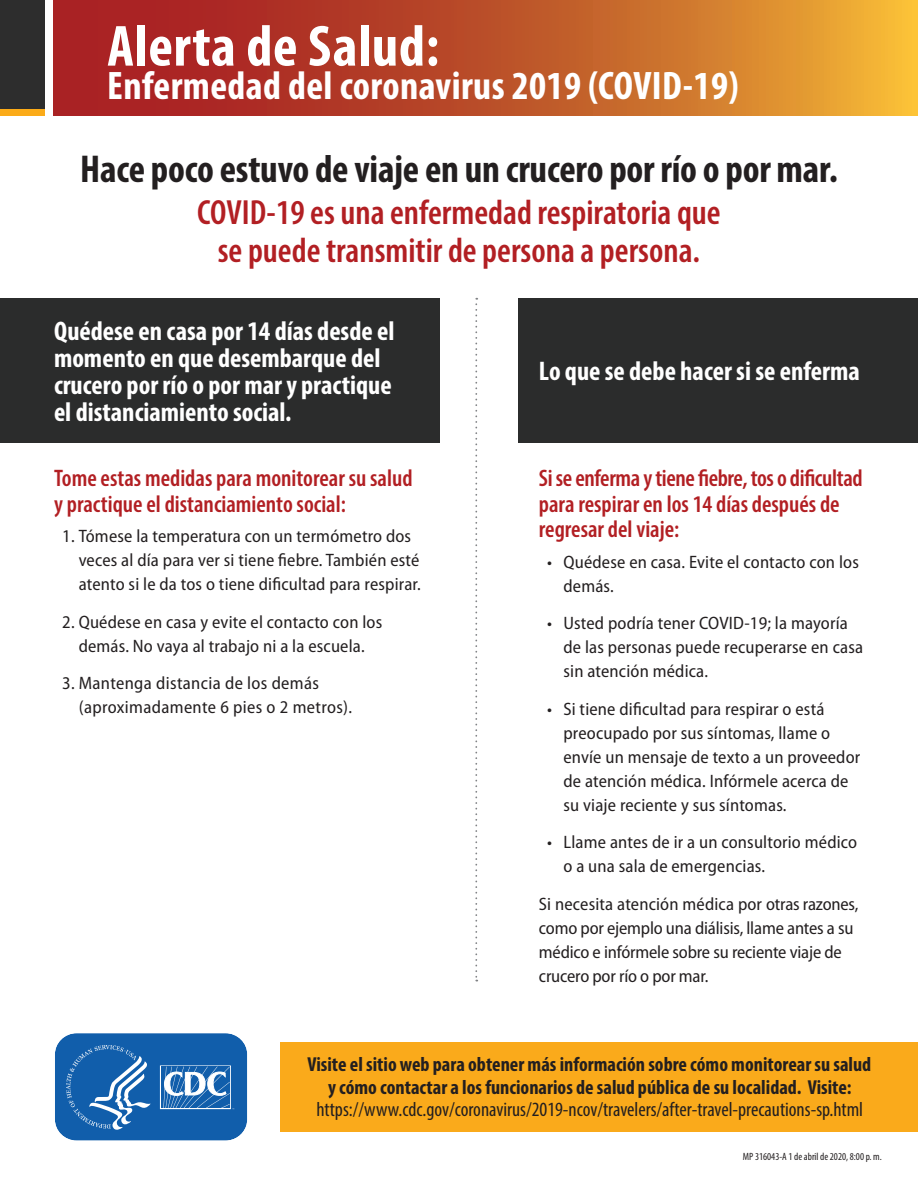
<style>
.page{position:relative;width:918px;height:1188px;background:#fff}
.page>*{position:absolute;margin:0;border:0;box-sizing:border-box;transform-origin:0 0}
.H1_BOLD_WHITE{font:700 condensed 58.5px "Myriad Pro";letter-spacing:.01em;color:#fff}
.H1_BOLD_WHITE-2{font:700 condensed 39.9px "Myriad Pro";letter-spacing:.01em;color:#fff}
.H2_headers__with_mai{font:700 condensed 39px "Myriad Pro";letter-spacing:-.005em;color:#231f20}
.H2_headers__with_mai-2{font:600 condensed 35.1px/37.5px "Myriad Pro";color:#b21f23;text-align:center}
.H2_headers__with_mai-3{font:700 condensed 27px/27px "Myriad Pro";color:#fff}
.H2_headers__with_mai-4{font:600 condensed 24px/25.5px "Myriad Pro";color:#b21f23}
.p_chapparel{font:700 condensed 20.25px/22.5px "Myriad Pro";color:#231f20;text-align:center}
.p_chapparel-2{font:semi-condensed 18px/24px "Myriad Pro";letter-spacing:.01em;color:#231f20}
.p_chapparel-3{font:semi-condensed 18px/24px "Myriad Pro";letter-spacing:-.01em;color:#231f20}
.t1{font:condensed 10.5px "Myriad Pro";color:#231f20}
.s1{font-weight:400}
</style>
<div class="page">
<svg style="left:55px;top:1033px;width:193px;height:108px;background:#3174b6"></svg>
<svg style="left:53px;top:0;width:865px;height:116px;background:#c1582a"></svg>
<div style="left:0;top:298px;width:440px;height:145px;background:#2b2c2c"></div>
<div style="left:519px;top:298px;width:399px;height:145px;background:#2b2c2c"></div>
<div style="left:281px;top:1043px;width:637px;height:89px;background:#faaa1b"></div>
<svg style="left:475px;top:298px;width:2px;height:683px"></svg>
<div style="left:1px;top:109px;width:44px;height:7px;background:#fbab18"></div>
<div style="left:1px;top:0;width:44px;height:109px;background:#2d2d2d"></div>
<h1 class="H1_BOLD_WHITE" style="left:107px;top:10px;width:333px">Alerta de Salud:</h1>
<h1 class="H1_BOLD_WHITE-2" style="left:107px;top:61px;width:633px">Enfermedad del coronavirus 2019 (COVID-19)</h1>
<h2 class="H2_headers__with_mai" style="left:80px;top:145px;width:759px">Hace poco estuvo de viaje en un crucero por río o por mar.</h2>
<h2 class="H2_headers__with_mai-2" style="left:197px;top:193px;width:525px">COVID-19 es una enfermedad respiratoria que se puede transmitir de persona a persona.</h2>
<h2 class="H2_headers__with_mai-3" style="left:54px;top:317px;width:342px">Quédese en casa por 14 días desde el momento en que desembarque del crucero por río o por mar y practique el distanciamiento social.</h2>
<h2 class="H2_headers__with_mai-4" style="left:54px;top:465px;width:360px">Tome estas medidas para monitorear su salud y practique el distanciamiento social:</h2>
<p class="p_chapparel-2" style="left:79px;top:524px;width:344px;text-indent:-16px">1. Tómese la temperatura con un termómetro dos veces al día para ver si tiene fiebre. También esté atento si le da tos o tiene dificultad para respirar.</p>
<p class="p_chapparel-2" style="left:62px;top:610px;width:321px;text-align:center">2. Quédese en casa y evite el contacto con los demás. No vaya al trabajo ni a la escuela.</p>
<p class="p_chapparel-2" style="left:79px;top:671px;width:275px;text-indent:-16px">3. Mantenga distancia de los demás (aproximadamente 6 pies o 2 metros).</p>
<h2 class="H2_headers__with_mai-3" style="left:539px;top:357px;width:322px">Lo que se debe hacer si se enferma</h2>
<h2 class="H2_headers__with_mai-4" style="left:539px;top:465px;width:325px">Si se enferma y tiene fiebre, tos o dificultad para respirar en los 14 días después de regresar del viaje:</h2>
<p class="p_chapparel-2" style="left:563px;top:550px;width:297px;text-indent:-16px">• Quédese en casa. Evite el contacto con los demás.</p>
<p class="p_chapparel-2" style="left:563px;top:611px;width:301px;text-indent:-16px">• Usted podría tener COVID-19; la mayoría de las personas puede recuperarse en casa sin atención médica.</p>
<p class="p_chapparel-2" style="left:563px;top:697px;width:298px;text-indent:-16px">• Si tiene dificultad para respirar o está preocupado por sus síntomas, llame o envíe un mensaje de texto a un proveedor de atención médica. Infórmele acerca de su viaje reciente y sus síntomas.</p>
<p class="p_chapparel-2" style="left:563px;top:830px;width:295px;text-indent:-16px">• Llame antes de ir a un consultorio médico o a una sala de emergencias.</p>
<p class="p_chapparel-3" style="left:539px;top:892px;width:321px">Si necesita atención médica por otras razones, como por ejemplo una diálisis, llame antes a su médico e infórmele sobre su reciente viaje de crucero por río o por mar.</p>
<p class="p_chapparel" style="left:307px;top:1053px;width:565px">Visite el sitio web para obtener más información sobre cómo monitorear su salud y cómo contactar a los funcionarios de salud pública de su localidad. Visite: <span class="s1">https://www.cdc.gov/coronavirus/2019-ncov/travelers/after-travel-precautions-sp.html</span></p>
<p class="t1" style="left:743px;top:1150px;width:141px">MP 316043-A 1 de abril de 2020, 8:00 p. m.</p>
</div>
